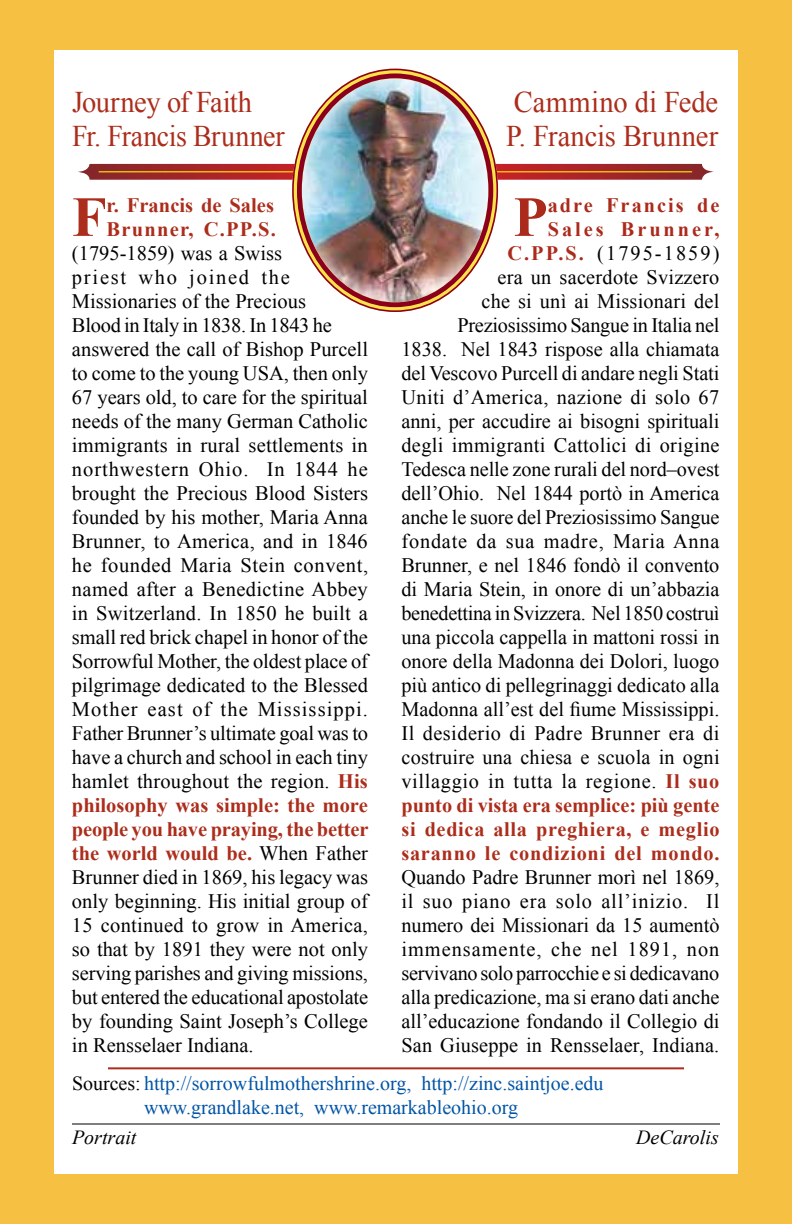
<style>
.page{position:relative;width:792px;height:1224px;background:#f6c043}
.page>*{position:absolute;margin:0;border:0;box-sizing:border-box;transform-origin:0 0}
.t1{font:700 56.8px "Times New Roman";color:#ac2d1b}
.t2{font:700 56.8px "Times New Roman";color:#ab2a1b}
.t3{font:30px/34px "Times New Roman";letter-spacing:-.005em;color:#ac2d1b;scale:.95 1}
.t4{font:italic 22px "Times New Roman";color:#000}
.t5{font:20.4px/24px "Times New Roman";color:#000}
.t6{font:700 20.4px/24px "Times New Roman";letter-spacing:.005em;color:#ac2d1b}
.t7{font:20px/24px "Times New Roman";color:#0054a6}
.t8{font:italic 20px "Times New Roman";color:#000}
.s1{font-weight:700;color:#ac2d1b}
.s2{font-weight:700;color:#ab2a1b}
.s3{color:#000}
</style>
<div class="page">
<div style="left:54px;top:50px;width:684px;height:1124px;background:#fff"></div>
<svg style="left:78px;top:164px;width:636px;height:16px;background:#ac3635"></svg>
<hr style="left:99px;top:171px;width:593px;height:1px;background:#fff200">
<img style="left:302px;top:78px;width:186px;height:224px">
<div style="left:292px;top:69px;width:206px;height:243px;border:10px solid #fee348;border-radius:50%"></div>
<div style="left:297px;top:73px;width:196px;height:234px;border:5px solid #8b001d;border-radius:50%"></div>
<hr style="left:72px;top:1124px;width:648px;height:1px;background:#000">
<hr style="left:108px;top:1067px;width:576px;height:2px;background:#ac2d1b">
<h2 class="t3" style="left:72px;top:84px;width:225px">Journey of Faith<br>Fr. Francis Brunner</h2>
<h2 class="t3" style="left:506px;top:84px;width:225px">Cammino di Fede<br>P. Francis Brunner</h2>
<h1 class="t1" style="left:72px;top:178px;width:36px">F</h1>
<p class="t6" style="left:107px;top:193px;width:171px">r. Francis de Sales<br>Brunner, C.PP.S.</p>
<p class="t5" style="left:72px;top:241px;width:298px">(1795-1859) was a Swiss<br>priest who joined the Missionaries of the Precious<br>Blood in Italy in 1838. In 1843 he answered the call of Bishop Purcell to come to the young USA, then only 67 years old, to care for the spiritual needs of the many German Catholic immigrants in rural settlements in northwestern Ohio. In 1844 he brought the Precious Blood Sisters founded by his mother, Maria Anna Brunner, to America, and in 1846 he founded Maria Stein convent, named after a Benedictine Abbey in Switzerland. In 1850 he built a small red brick chapel in honor of the Sorrowful Mother, the oldest place of pilgrimage dedicated to the Blessed Mother east of the Mississippi.<br>Father Brunner’s ultimate goal was to have a church and school in each tiny hamlet throughout the region. <span class="s1">His philosophy was simple: the more people you have praying, the better the world would be.</span> When Father Brunner died in 1869, his legacy was only beginning. His initial group of 15 continued to grow in America, so that by 1891 they were not only serving parishes and giving missions, but entered the educational apostolate by founding Saint Joseph’s College in Rensselaer Indiana.</p>
<p class="t5" style="left:401px;top:193px;width:320px;text-align:right"><span class="s2">adre Francis de<br>Sales Brunner,<br>C.PP.S.</span> (1795-1859)<br>era un sacerdote Svizzero<br>che si unì ai Missionari del Preziosissimo Sangue in Italia nel<br>1838. Nel 1843 rispose alla chiamata del Vescovo Purcell di andare negli Stati Uniti d’America, nazione di solo 67 anni, per accudire ai bisogni spirituali degli immigranti Cattolici di origine Tedesca nelle zone rurali del nord–ovest dell’Ohio. Nel 1844 portò in America anche le suore del Preziosissimo Sangue fondate da sua madre, Maria Anna Brunner, e nel 1846 fondò il convento di Maria Stein, in onore di un’abbazia benedettina in Svizzera. Nel 1850 costruì una piccola cappella in mattoni rossi in onore della Madonna dei Dolori, luogo più antico di pellegrinaggi dedicato alla Madonna all’est del fiume Mississippi.<br>Il desiderio di Padre Brunner era di costruire una chiesa e scuola in ogni villaggio in tutta la regione. <span class="s1">Il suo punto di vista era semplice: più gente si dedica alla preghiera, e meglio saranno le condizioni del mondo.</span></p>
<p class="t5" style="left:401px;top:865px;width:320px;text-align:justify">Quando Padre Brunner morì nel 1869, il suo piano era solo all’inizio. Il numero dei Missionari da 15 aumentò immensamente, che nel 1891, non servivano solo parrocchie e si dedicavano alla predicazione, ma si erano dati anche all’educazione fondando il Collegio di San Giuseppe in Rensselaer, Indiana.</p>
<h1 class="t2" style="left:513px;top:178px;width:36px">P</h1>
<p class="t7" style="left:144px;top:1071px;width:461px;text-indent:-72px"><span class="s3">Sources:</span> http://sorrowfulmothershrine.org, http://zinc.saintjoe.edu www.grandlake.net, www.remarkableohio.org</p>
<p class="t8" style="left:72px;top:1124px;width:66px">Portrait</p>
<p class="t8" style="left:636px;top:1124px;width:84px">DeCarolis</p>
<p class="t4" style="left:635px;top:1125px;width:92px">DeCarolis</p>
<p class="t4" style="left:66px;top:1125px;width:72px">Portrait</p>
</div>
